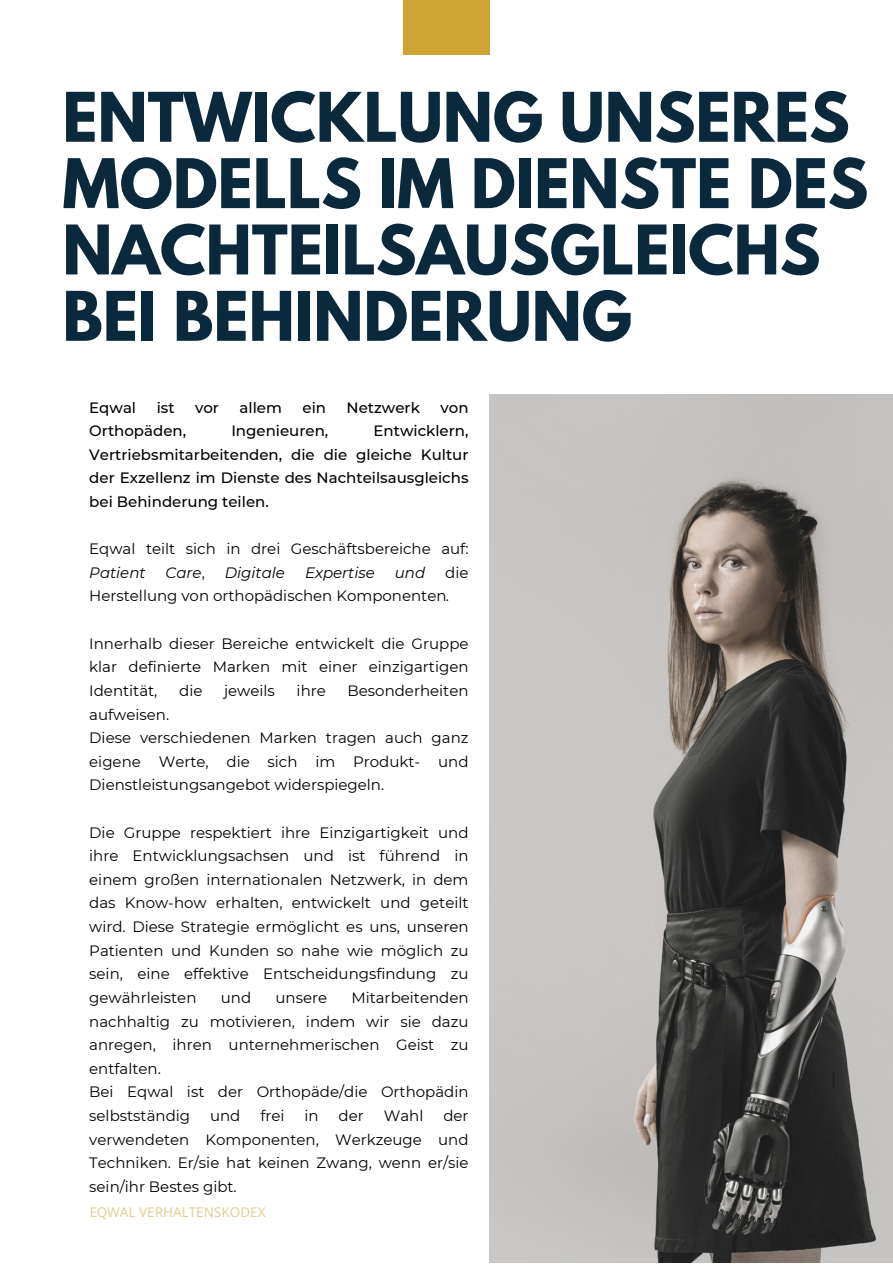
<style>
.page{position:relative;width:893px;height:1264px;background:#fff}
.page>*{position:absolute;margin:0;border:0;box-sizing:border-box;transform-origin:0 0}
.t1{font:700 60.6px/66.3px "League Spartan";color:#0a293d}
.t2{font:15px/23.5px "Montserrat";color:#000;text-align:justify}
.t3{font:500 15px/23.5px "Montserrat";color:#000;text-align:justify}
.t4{font:italic 15px "Montserrat";color:#000}
.t5{font:13.5px "Noto Sans";color:#cda433}
.s1{font-style:italic}
.s2{font-style:normal}
</style>
<div class="page">
<div style="left:403px;top:0;width:86px;height:55px;background:#cda433"></div>
<img style="left:489px;top:394px;width:403px;height:868px">
<p class="t1" style="left:62px;top:92px;width:807px">ENTWICKLUNG UNSERES<br>MODELLS IM DIENSTE DES<br>NACHTEILSAUSGLEICHS<br>BEI BEHINDERUNG</p>
<p class="t3" style="left:89px;top:395px;width:48px">Eqwal</p>
<p class="t3" style="left:157px;top:395px;width:19px">ist</p>
<p class="t3" style="left:195px;top:395px;width:26px">vor</p>
<p class="t3" style="left:239px;top:395px;width:44px">allem</p>
<p class="t3" style="left:302px;top:395px;width:25px">ein</p>
<p class="t3" style="left:346px;top:395px;width:75px">Netzwerk</p>
<p class="t3" style="left:440px;top:395px;width:30px">von</p>
<p class="t3" style="left:89px;top:419px;width:98px">Orthopäden,</p>
<p class="t3" style="left:231px;top:419px;width:98px">Ingenieuren,</p>
<p class="t3" style="left:89px;top:419px;width:381px;text-indent:284px">Entwicklern, Vertriebsmitarbeitenden, die die gleiche Kultur der Exzellenz im Dienste des Nachteilsausgleichs bei Behinderung teilen.</p>
<p class="t2" style="left:89px;top:537px;width:381px">Eqwal teilt sich in drei Geschäftsbereiche auf:<br><span class="s1">Patient</span></p>
<p class="t2" style="left:89px;top:560px;width:381px;text-indent:356px">die<br>Herstellung von orthopädischen Komponenten<span class="s1">.</span></p>
<p class="t2" style="left:89px;top:631px;width:381px">Innerhalb dieser Bereiche entwickelt die Gruppe klar definierte Marken mit einer einzigartigen Identität,</p>
<p class="t4" style="left:166px;top:563px;width:41px">Care<span class="s2">,</span></p>
<p class="t4" style="left:225px;top:563px;width:62px">Digitale</p>
<p class="t4" style="left:305px;top:563px;width:71px">Expertise</p>
<p class="t4" style="left:395px;top:563px;width:32px">und</p>
<p class="t2" style="left:179px;top:678px;width:25px">die</p>
<p class="t2" style="left:224px;top:678px;width:52px">jeweils</p>
<p class="t2" style="left:296px;top:678px;width:31px">ihre</p>
<p class="t2" style="left:347px;top:678px;width:122px">Besonderheiten</p>
<p class="t2" style="left:89px;top:702px;width:81px">aufweisen.</p>
<p class="t2" style="left:89px;top:726px;width:381px">Diese verschiedenen Marken tragen auch ganz eigene Werte, die sich im Produkt- und Dienstleistungsangebot widerspiegeln.</p>
<p class="t2" style="left:89px;top:820px;width:381px">Die Gruppe respektiert ihre Einzigartigkeit und ihre Entwicklungsachsen und ist führend in einem großen internationalen Netzwerk, in dem das Know-how erhalten, entwickelt und geteilt wird. Diese Strategie ermöglicht es uns, unseren Patienten und Kunden so nahe wie möglich zu sein, eine effektive Entscheidungsfindung zu gewährleisten</p>
<p class="t2" style="left:89px;top:985px;width:381px;text-indent:262px">Mitarbeitenden nachhaltig zu motivieren, indem wir sie dazu anregen, ihren unternehmerischen Geist zu entfalten.</p>
<p class="t2" style="left:89px;top:1080px;width:381px">Bei Eqwal ist der Orthopäde/die Orthopädin selbstständig</p>
<p class="t2" style="left:221px;top:985px;width:32px">und</p>
<p class="t2" style="left:275px;top:985px;width:53px">unsere</p>
<p class="t2" style="left:210px;top:1103px;width:32px">und</p>
<p class="t2" style="left:260px;top:1103px;width:26px">frei</p>
<p class="t2" style="left:304px;top:1103px;width:16px">in</p>
<p class="t2" style="left:338px;top:1103px;width:27px">der</p>
<p class="t2" style="left:384px;top:1103px;width:41px">Wahl</p>
<p class="t2" style="left:89px;top:1103px;width:381px;text-indent:354px">der verwendeten Komponenten, Werkzeuge und Techniken. Er/sie hat keinen Zwang, wenn er/sie sein/ihr Bestes gibt.</p>
<p class="t5" style="left:89px;top:1202px;width:178px">EQWAL VERHALTENSKODEX</p>
</div>
